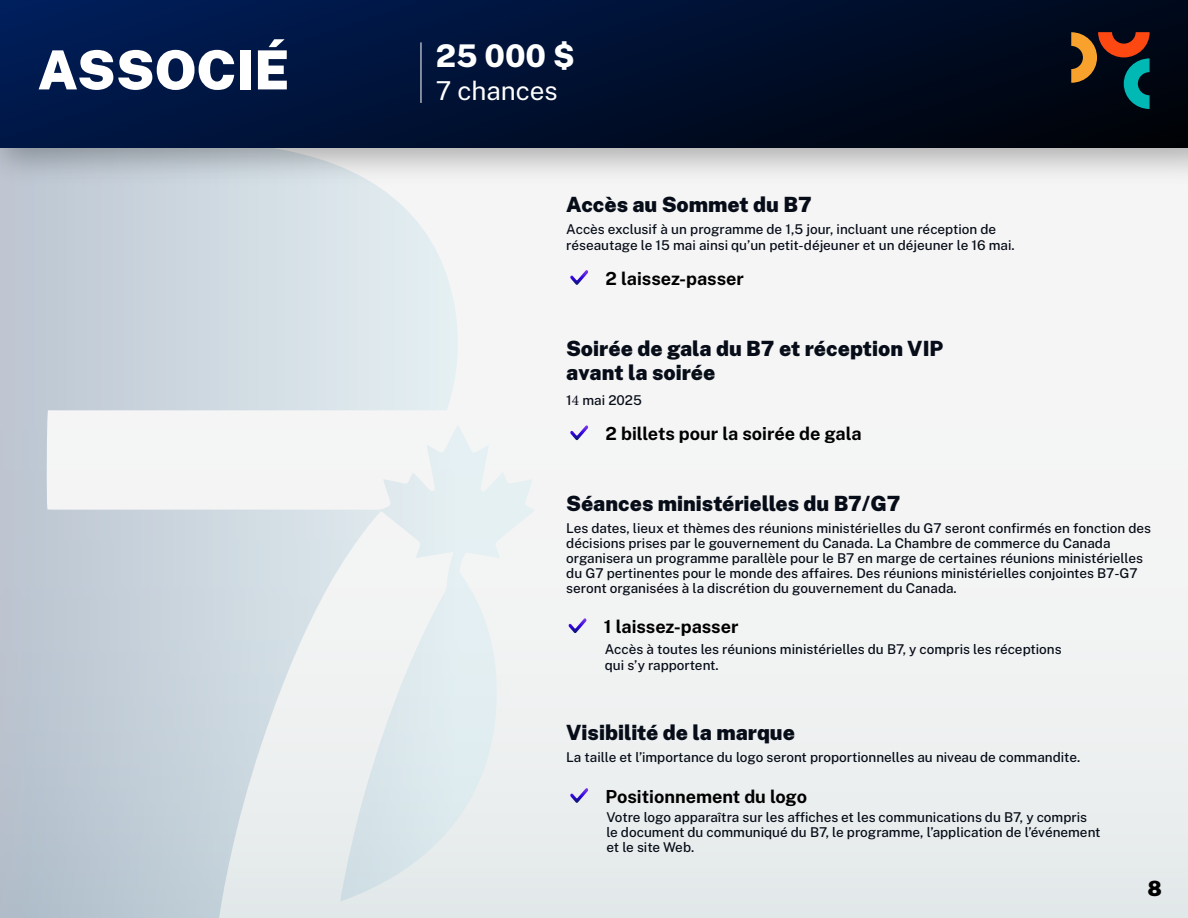
<style>
.page{position:relative;width:1188px;height:918px;background:#fff}
.page>*{position:absolute;margin:0;border:0;box-sizing:border-box;transform-origin:0 0}
.t1{font:900 54px "Public Sans";color:#fff}
.t2{font:800 31.2px "Public Sans";color:#fff}
.t3{font:26.1px "Public Sans";color:#fff}
.t4{font:900 21px/24.2px "Public Sans";color:#070d18}
.t5{font:900 21px "Public Sans";color:#000}
.t6{font:700 18px "Public Sans";color:#000}
.t7{font:500 13.5px/15px "Public Sans";color:#070d18}
.s1{font-family:"Minion Pro";font-weight:400;font-size:15px}
</style>
<div class="page">
<svg style="left:535px;top:271px;width:653px;height:647px"></svg>
<img style="left:0;top:197px;width:535px;height:721px">
<img style="left:0;top:0;width:1188px;height:148px">
<svg style="left:1071px;top:32px;width:79px;height:77px;background:#423b2b"></svg>
<hr style="left:421px;top:42px;width:1px;height:61px;background:#fff">
<svg style="left:570px;top:270px;width:18px;height:15px"></svg>
<svg style="left:568px;top:618px;width:19px;height:15px"></svg>
<svg style="left:570px;top:788px;width:18px;height:15px"></svg>
<svg style="left:570px;top:425px;width:18px;height:15px"></svg>
<h1 class="t1" style="left:38px;top:34px;width:253px">ASSOCIÉ</h1>
<h2 class="t2" style="left:436px;top:35px;width:140px">25 000 $</h2>
<h3 class="t3" style="left:436px;top:73px;width:123px">7 chances</h3>
<h3 class="t4" style="left:566px;top:191px;width:247px">Accès au Sommet du B7</h3>
<p class="t7" style="left:566px;top:220px;width:450px;line-height:16.2px">Accès exclusif à un programme de 1,5 jour, incluant une réception de réseautage le 15 mai ainsi qu’un petit-déjeuner et un déjeuner le 16 mai.</p>
<h3 class="t6" style="left:606px;top:267px;width:140px">2 laissez-passer</h3>
<h3 class="t4" style="left:566px;top:335px;width:379px">Soirée de gala du B7 et réception VIP avant la soirée</h3>
<p class="t7" style="left:566px;top:392px;width:77px">1<span class="s1">4</span> mai 2025</p>
<h3 class="t6" style="left:606px;top:422px;width:258px">2 billets pour la soirée de gala</h3>
<h3 class="t4" style="left:566px;top:491px;width:336px">Séances ministérielles du B7/G7</h3>
<p class="t7" style="left:566px;top:520px;width:586px">Les dates, lieux et thèmes des réunions ministérielles du G7 seront confirmés en fonction des décisions prises par le gouvernement du Canada. La Chambre de commerce du Canada organisera un programme parallèle pour le B7 en marge de certaines réunions ministérielles du G7 pertinentes pour le monde des affaires. Des réunions ministérielles conjointes B7-G7 seront organisées à la discrétion du gouvernement du Canada.</p>
<h3 class="t6" style="left:604px;top:615px;width:136px">1 laissez-passer</h3>
<p class="t7" style="left:605px;top:640px;width:458px;line-height:16.2px">Accès à toutes les réunions ministérielles du B7, y compris les réceptions qui s’y rapportent.</p>
<h3 class="t4" style="left:566px;top:719px;width:230px">Visibilité de la marque</h3>
<p class="t7" style="left:566px;top:749px;width:516px">La taille et l’importance du logo seront proportionnelles au niveau de commandite.</p>
<h3 class="t6" style="left:606px;top:785px;width:203px">Positionnement du logo</h3>
<p class="t7" style="left:606px;top:809px;width:496px">Votre logo apparaîtra sur les affiches et les communications du B7, y compris le document du communiqué du B7, le programme, l’application de l’événement et le site Web.</p>
<h3 class="t5" style="left:1148px;top:874px;width:16px">8</h3>
</div>
